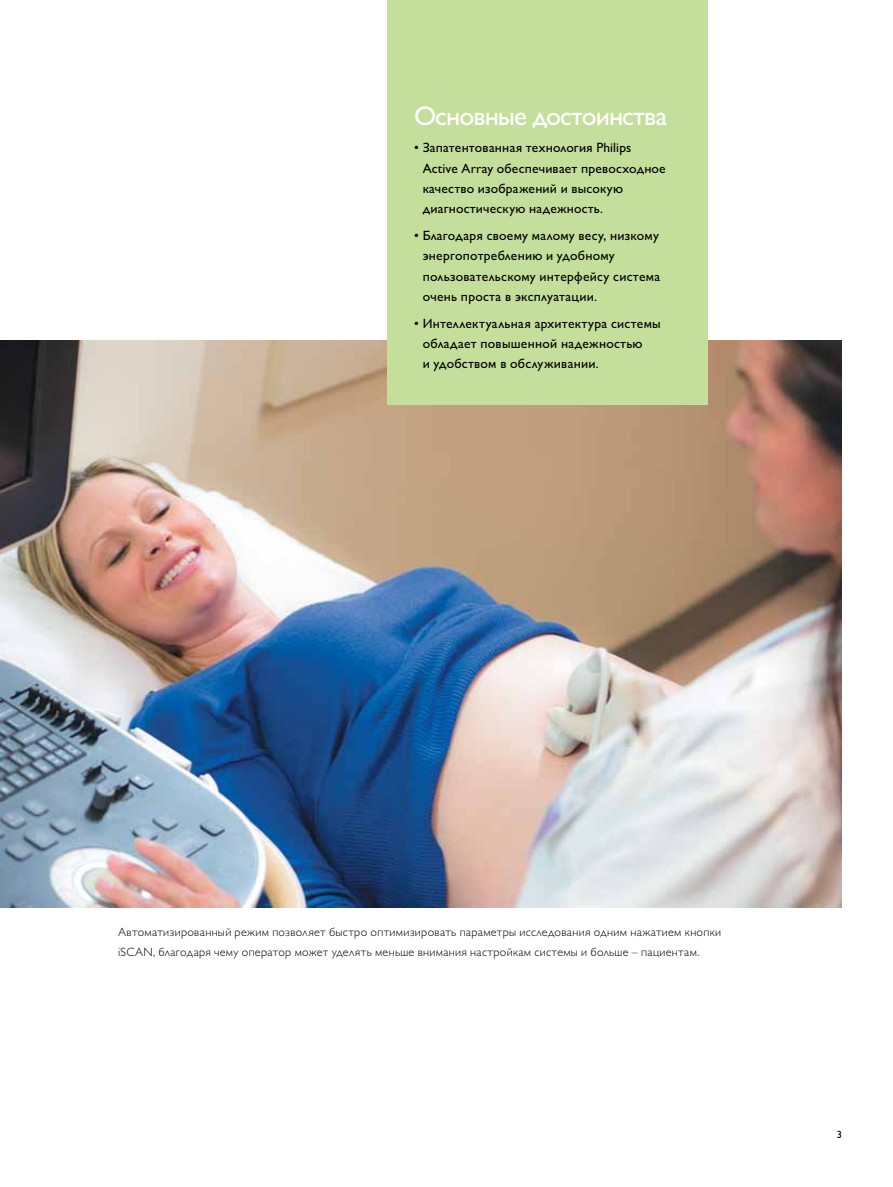
<style>
.page{position:relative;width:893px;height:1187px;background:#fff}
.page>*{position:absolute;margin:0;border:0;box-sizing:border-box;transform-origin:0 0}
.t1{font:27px "Gill Sans Alt One WGL";letter-spacing:-.035em;color:#fff}
.t2{font:13.5px/20.2px "Gill Sans Alt One WGL";letter-spacing:.015em;color:#000}
.t3{font:12px/20.2px "Gill Sans Alt One WGL Light";letter-spacing:.025em;color:#000}
.t4{font:10.5px "Gill Sans Alt One WGL";color:#000}
</style>
<div class="page">
<img style="left:0;top:340px;width:842px;height:567px">
<div style="left:387px;top:0;width:321px;height:404px;background:#c4df9b"></div>
<h1 class="t1" style="left:414px;top:98px;width:255px">Основные достоинства</h1>
<p class="t2" style="left:423px;top:137px;width:244px;text-indent:-9px">• Запатентованная технология Philips Active Array обеспечивает превосходное качество изображений и высокую диагностическую надежность.</p>
<p class="t2" style="left:423px;top:225px;width:239px;text-indent:-9px">• Благодаря своему малому весу, низкому энергопотреблению и удобному пользовательскому интерфейсу система очень проста в эксплуатации.</p>
<p class="t2" style="left:423px;top:313px;width:240px;text-indent:-9px">• Интеллектуальная архитектура системы обладает повышенной надежностью<br>и удобством в обслуживании.</p>
<p class="t3" style="left:118px;top:921px;width:604px">Автоматизированный режим позволяет быстро оптимизировать параметры исследования одним нажатием кнопки iSCAN, благодаря чему оператор может уделять меньше внимания настройкам системы и больше – пациентам.</p>
<p class="t4" style="left:837px;top:1127px;width:7px">3</p>
</div>
